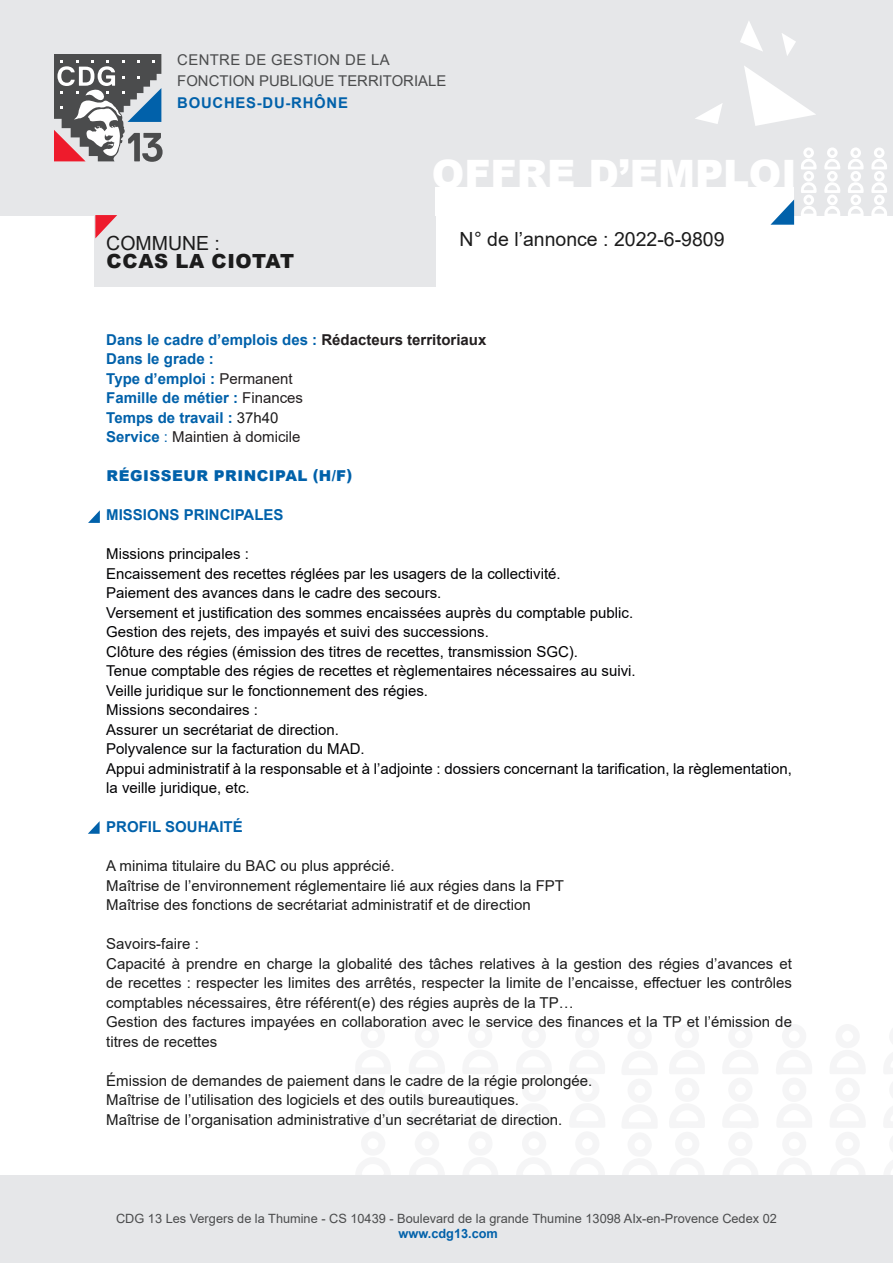
<style>
.page{position:relative;width:893px;height:1263px;background:#fff}
.page>*{position:absolute;margin:0;border:0;box-sizing:border-box;transform-origin:0 0}
.t1{font:900 39.15px "Arial";color:#fff}
.t2{font:19.5px "Arial";color:#1c1c1c}
.t3{font:900 19.5px "Arial";letter-spacing:.035em;color:#1c1c1c}
.t4{font:15px/19.5px "Arial";color:#1c1c1c;text-align:justify}
.t5{font:15px/19.5px "Arial";color:#000003}
.t6{font:700 15px "Arial";color:#0161aa}
.t7{font:15px "Arial";color:#231f20}
.t8{font:900 15px "Arial";letter-spacing:.035em;color:#0161aa}
.t9{font:14.85px "Arial";color:#4b4c4d}
.t10{font:14.85px "Arial";letter-spacing:.025em;color:#4b4c4d}
.t11{font:700 14.85px "Arial";letter-spacing:.05em;color:#0161aa}
.t12{font:12.75px "Arial";color:#4b4c4d}
.t13{font:700 12.75px "Arial";color:#0161aa}
.s1{color:#231f20}
.s2{font-weight:400;color:#231f20}
.s3{font-weight:400;color:#1c1c1c}
.s4{font-weight:700;color:#0161aa}
.s5{color:#0161aa}
</style>
<div class="page">
<div style="left:0;top:0;width:893px;height:215px;background:#e6e7e9"></div>
<div style="left:94px;top:207px;width:341px;height:79px;background:#e6e7e9"></div>
<div style="left:0;top:1175px;width:893px;height:88px;background:#e6e7e9"></div>
<div style="left:435px;top:187px;width:358px;height:28px;background:#fff"></div>
<svg style="left:740px;top:21px;width:23px;height:30px"></svg>
<svg style="left:770px;top:199px;width:24px;height:26px"></svg>
<svg style="left:744px;top:66px;width:72px;height:60px"></svg>
<svg style="left:695px;top:103px;width:28px;height:21px"></svg>
<svg style="left:782px;top:33px;width:14px;height:23px"></svg>
<svg style="left:54px;top:54px;width:109px;height:108px"></svg>
<svg style="left:824px;top:147px;width:16px;height:69px"></svg>
<svg style="left:801px;top:147px;width:16px;height:69px"></svg>
<svg style="left:848px;top:147px;width:16px;height:68px"></svg>
<svg style="left:871px;top:147px;width:16px;height:69px"></svg>
<svg style="left:95px;top:215px;width:22px;height:23px"></svg>
<svg style="left:88px;top:510px;width:12px;height:13px"></svg>
<svg style="left:88px;top:821px;width:12px;height:13px"></svg>
<p class="t10" style="left:177px;top:50px;width:214px">CENTRE DE GESTION DE LA</p>
<p class="t9" style="left:177px;top:71px;width:270px">FONCTION PUBLIQUE TERRITORIALE</p>
<p class="t11" style="left:177px;top:92px;width:172px">BOUCHES-DU-RHÔNE</p>
<p class="t2" style="left:106px;top:229px;width:115px">COMMUNE :</p>
<p class="t3" style="left:107px;top:246px;width:189px">CCAS LA CIOTAT</p>
<p class="t1" style="left:432px;top:145px;width:366px">OFFRE D’EMPLOI</p>
<p class="t2" style="left:460px;top:226px;width:267px">N° de l’annonce : 2022-6-9809</p>
<p class="t6" style="left:106px;top:329px;width:382px">Dans le cadre d’emplois des : <span class="s1">Rédacteurs territoriaux</span></p>
<p class="t6" style="left:106px;top:348px;width:109px">Dans le grade :</p>
<p class="t6" style="left:106px;top:368px;width:188px">Type d’emploi : <span class="s2">Permanent</span></p>
<p class="t6" style="left:106px;top:387px;width:198px">Famille de métier : <span class="s2">Finances</span></p>
<p class="t6" style="left:106px;top:407px;width:174px">Temps de travail : <span class="s3">37h40</span></p>
<p class="t7" style="left:106px;top:427px;width:196px"><span class="s4">Service</span> <span class="s5">:</span> Maintien à domicile</p>
<p class="t8" style="left:107px;top:465px;width:247px">RÉGISSEUR PRINCIPAL (H/F)</p>
<p class="t6" style="left:106px;top:504px;width:179px">MISSIONS PRINCIPALES</p>
<p class="t5" style="left:106px;top:544px;width:144px">Missions principales :</p>
<p class="t5" style="left:106px;top:564px;width:456px">Encaissement des recettes réglées par les usagers de la collectivité.</p>
<p class="t5" style="left:106px;top:583px;width:337px">Paiement des avances dans le cadre des secours.</p>
<p class="t5" style="left:106px;top:603px;width:528px">Versement et justification des sommes encaissées auprès du comptable public.</p>
<p class="t5" style="left:106px;top:622px;width:384px">Gestion des rejets, des impayés et suivi des successions.</p>
<p class="t5" style="left:106px;top:642px;width:473px">Clôture des régies (émission des titres de recettes, transmission SGC).</p>
<p class="t5" style="left:106px;top:661px;width:531px">Tenue comptable des régies de recettes et règlementaires nécessaires au suivi.</p>
<p class="t5" style="left:106px;top:681px;width:323px">Veille juridique sur le fonctionnement des régies.</p>
<p class="t5" style="left:106px;top:700px;width:153px">Missions secondaires :</p>
<p class="t5" style="left:106px;top:720px;width:234px">Assurer un secrétariat de direction.</p>
<p class="t5" style="left:106px;top:739px;width:260px">Polyvalence sur la facturation du MAD.</p>
<p class="t5" style="left:106px;top:759px;width:687px">Appui administratif à la responsable et à l’adjointe : dossiers concernant la tarification, la règlementation, la veille juridique, etc.</p>
<p class="t6" style="left:106px;top:816px;width:138px">PROFIL SOUHAITÉ</p>
<p class="t4" style="left:106px;top:856px;width:290px">A minima titulaire du BAC ou plus apprécié.</p>
<p class="t4" style="left:106px;top:876px;width:459px">Maîtrise de l’environnement réglementaire lié aux régies dans la FPT</p>
<p class="t4" style="left:106px;top:895px;width:426px">Maîtrise des fonctions de secrétariat administratif et de direction</p>
<p class="t4" style="left:106px;top:934px;width:94px">Savoirs-faire :</p>
<p class="t4" style="left:106px;top:954px;width:687px">Capacité à prendre en charge la globalité des tâches relatives à la gestion des régies d’avances et de recettes : respecter les limites des arrêtés, respecter la limite de l’encaisse, effectuer les contrôles comptables nécessaires, être référent(e) des régies auprès de la TP…</p>
<p class="t4" style="left:106px;top:1012px;width:687px">Gestion des factures impayées en collaboration avec le service des finances et la TP et l’émission de titres de recettes</p>
<p class="t4" style="left:106px;top:1071px;width:488px">Émission de demandes de paiement dans le cadre de la régie prolongée.</p>
<p class="t4" style="left:106px;top:1090px;width:414px">Maîtrise de l’utilisation des logiciels et des outils bureautiques.</p>
<p class="t4" style="left:106px;top:1110px;width:457px">Maîtrise de l’organisation administrative d’un secrétariat de direction.</p>
<p class="t12" style="left:116px;top:1209px;width:662px">CDG 13 Les Vergers de la Thumine - CS 10439 - Boulevard de la grande Thumine 13098 AIx-en-Provence Cedex 02</p>
<p class="t13" style="left:399px;top:1224px;width:101px">www.cdg13.com</p>
</div>
